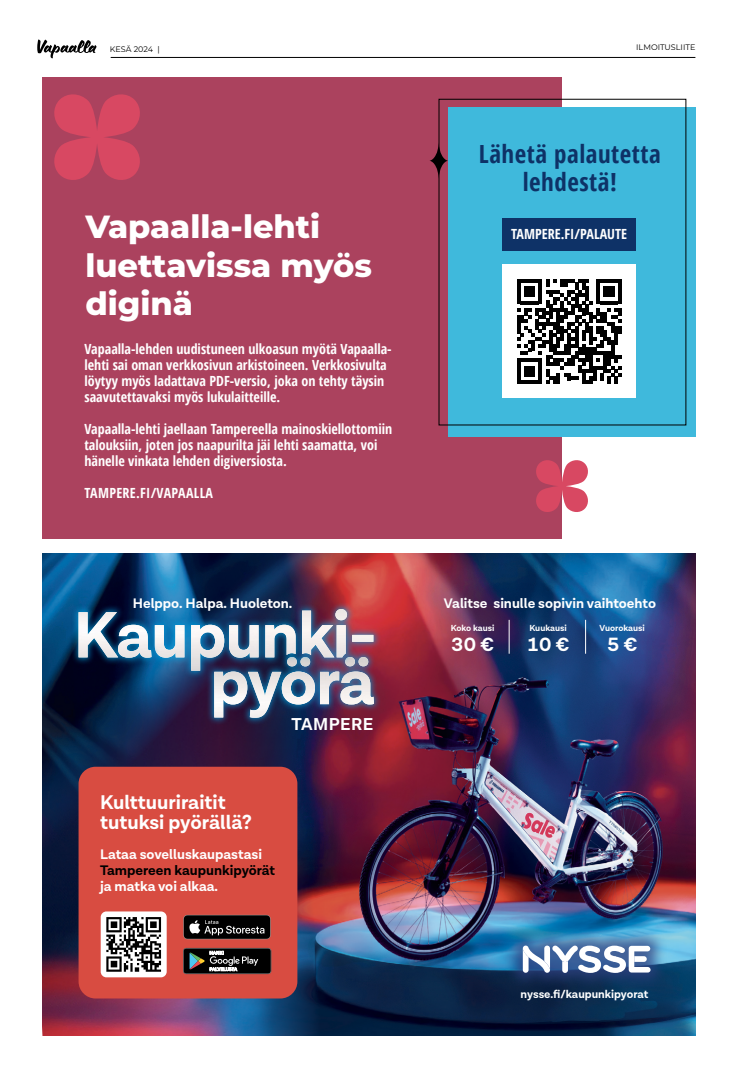
<style>
.page{position:relative;width:738px;height:1078px;background:#fff}
.page>*{position:absolute;margin:0;border:0;box-sizing:border-box;transform-origin:0 0}
.Otsikko_32pt_H3{font:800 32px/38.4px "Montserrat";color:#fff}
.Otsikko_25pt{font:700 condensed 25px/28px "Open Sans";letter-spacing:.02em;color:#0e3267;text-align:center}
.t1{font:700 20px/20px "Lota Grotesque";color:#fff}
.t2{font:700 19.4px "Lota Grotesque";color:#fff}
.t3{font:700 17.4px "Lota Grotesque";letter-spacing:.025em;color:#fff}
.Lisäteksti_14pt{font:700 condensed 14px/16px "Open Sans";color:#fff}
.t4{font:700 14px/16px "Lota Grotesque";color:#fff}
.Lisäteksti_14pt-2{font:700 condensed 14px "Open Sans";letter-spacing:.02em;color:#fff}
.t5{font:700 11.5px "Lota Grotesque";color:#fff}
.t6{font:700 8.9px "Lota Grotesque";color:#fff}
.t7{font:8px "Montserrat";color:#000}
.s1{color:#000}
</style>
<div class="page">
<svg style="left:37px;top:39px;width:59px;height:19px"></svg>
<hr style="left:111px;top:57px;width:583px;height:1px;background:#000">
<div style="left:43px;top:78px;width:518px;height:461px;background:#ab425e"></div>
<svg style="left:54px;top:94px;width:86px;height:86px"></svg>
<svg style="left:536px;top:458px;width:52px;height:55px"></svg>
<div style="left:447px;top:107px;width:247px;height:329px;background:#3fb9dc"></div>
<svg style="left:429px;top:143px;width:18px;height:35px"></svg>
<div style="left:502px;top:218px;width:133px;height:32px;background:#0e3267"></div>
<div style="left:502px;top:264px;width:133px;height:134px;background:#fff"></div>
<svg style="left:517px;top:279px;width:104px;height:105px"></svg>
<img style="left:416px;top:553px;width:278px;height:482px">
<img style="left:42px;top:999px;width:374px;height:36px">
<img style="left:42px;top:553px;width:418px;height:446px">
<img style="left:669px;top:910px;width:25px;height:119px">
<div style="left:78px;top:766px;width:219px;height:232px;background:#d84c41;border-radius:17px"></div>
<div style="left:504px;top:927px;width:163px;height:63px;background:#303f7f;opacity:.75"></div>
<svg style="left:522px;top:945px;width:128px;height:27px"></svg>
<div style="left:101px;top:911px;width:65px;height:66px;background:#fff;border-radius:6px"></div>
<svg style="left:106px;top:917px;width:55px;height:54px"></svg>
<div style="left:206px;top:649px;width:175px;height:76px;background:#00a0de;opacity:.75"></div>
<div style="left:147px;top:601px;width:234px;height:77px;background:#00a0de;opacity:.75"></div>
<div style="left:71px;top:604px;width:88px;height:61px;background:#00a0de;opacity:.77"></div>
<img style="left:78px;top:609px;width:296px;height:108px">
<img style="left:78px;top:612px;width:73px;height:45px">
<svg style="left:183px;top:947px;width:88px;height:26px;background:#353231"></svg>
<svg style="left:183px;top:914px;width:87px;height:25px;background:#2e2828"></svg>
<hr style="left:508px;top:619px;width:1px;height:34px;background:#fff">
<hr style="left:584px;top:619px;width:1px;height:34px;background:#fff">
<p class="t7" style="left:110px;top:43px;width:51px">KESÄ 2024 |</p>
<p class="t7" style="left:635px;top:42px;width:61px">ILMOITUSLIITE</p>
<h3 class="Otsikko_32pt_H3" style="left:85px;top:206px;width:288px">Vapaalla-lehti luettavissa myös diginä</h3>
<p class="Lisäteksti_14pt" style="left:84px;top:340px;width:308px">Vapaalla-lehden uudistuneen ulkoasun myötä Vapaalla&shy;lehti sai oman verkkosivun arkistoineen. Verkkosivulta löytyy myös ladattava PDF-versio, joka on tehty täysin saavutettavaksi myös lukulaitteille.</p>
<p class="Lisäteksti_14pt" style="left:84px;top:420px;width:309px">Vapaalla-lehti jaellaan Tampereella mainoskiellottomiin talouksiin, joten jos naapurilta jäi lehti saamatta, voi hänelle vinkata lehden digiversiosta.</p>
<p class="Lisäteksti_14pt-2" style="left:84px;top:483px;width:130px">TAMPERE.FI/VAPAALLA</p>
<p class="Otsikko_25pt" style="left:478px;top:140px;width:183px">Lähetä palautetta lehdestä!</p>
<p class="Lisäteksti_14pt" style="left:510px;top:226px;width:117px">TAMPERE.FI/PALAUTE</p>
<p class="t4" style="left:133px;top:596px;width:161px">Helppo. Halpa. Huoleton.</p>
<p class="t4" style="left:443px;top:596px;width:213px">Valitse sinulle sopivin vaihtoehto</p>
<p class="t6" style="left:450px;top:623px;width:45px">Koko kausi</p>
<p class="t2" style="left:451px;top:633px;width:44px">30 €</p>
<p class="t6" style="left:529px;top:623px;width:39px">Kuukausi</p>
<p class="t2" style="left:526px;top:633px;width:44px">10 €</p>
<p class="t6" style="left:599px;top:623px;width:47px">Vuorokausi</p>
<p class="t2" style="left:606px;top:633px;width:32px">5 €</p>
<p class="t3" style="left:291px;top:713px;width:83px">TAMPERE</p>
<p class="t1" style="left:100px;top:793px;width:153px">Kulttuuriraitit tutuksi pyörällä?</p>
<p class="t4" style="left:100px;top:847px;width:176px">Lataa sovelluskaupastasi<br><span class="s1">Tampereen kaupunkipyörät </span>ja matka voi alkaa.</p>
<p class="t5" style="left:520px;top:987px;width:129px">nysse.fi/kaupunkipyorat</p>
</div>
